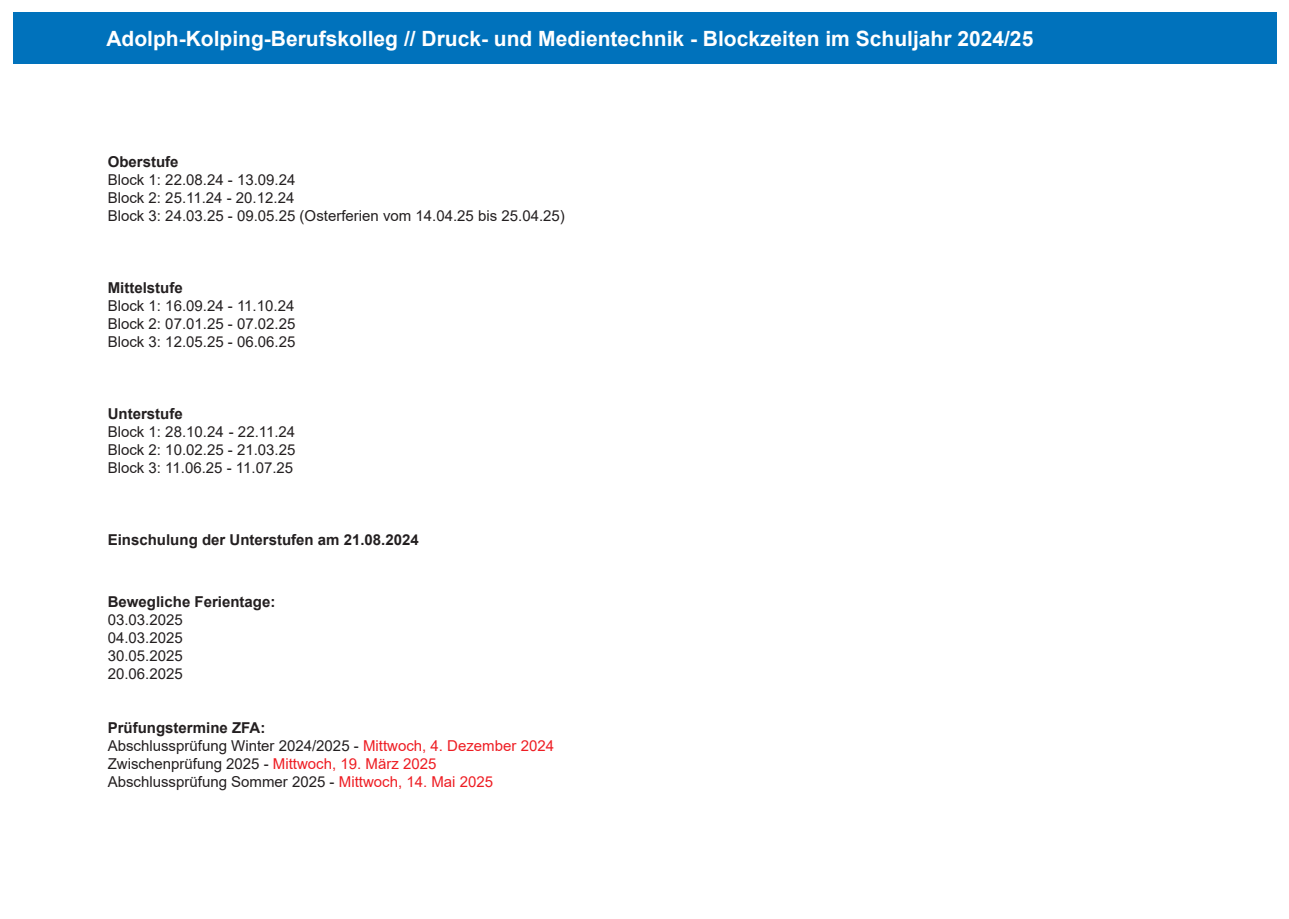
<style>
.page{position:relative;width:1289px;height:919px;background:#fff}
.page>*{position:absolute;margin:0;border:0;box-sizing:border-box;transform-origin:0 0}
.t1{font:700 21px "Arial";color:#fff}
.t2{font:15px/18px "Arial";color:#231f20;text-align:justify}
.t3{font:700 15px "Arial";color:#231f20}
.s1{font-weight:700}
.s2{color:#ee1d23}
</style>
<div class="page">
<div style="left:13px;top:13px;width:1263px;height:51px;background:#0072bc"></div>
<h1 class="t1" style="left:106px;top:24px;width:928px">Adolph-Kolping-Berufskolleg // Druck- und Medientechnik - Blockzeiten im Schuljahr 2024/25</h1>
<p class="t3" style="left:108px;top:151px;width:72px">Oberstufe</p>
<p class="t2" style="left:108px;top:171px;width:458px;text-align:left">Block 1: 22.08.24 - 13.09.24<br>Block 2: 25.11.24 - 20.12.24<br>Block 3: 24.03.25 - 09.05.25 (Osterferien vom 14.04.25 bis 25.04.25)</p>
<p class="t3" style="left:108px;top:277px;width:76px">Mittelstufe</p>
<p class="t2" style="left:108px;top:297px;width:189px">Block 1: 16.09.24 - 11.10.24<br>Block 2: 07.01.25 - 07.02.25<br>Block 3: 12.05.25 - 06.06.25</p>
<p class="t3" style="left:108px;top:403px;width:76px">Unterstufe</p>
<p class="t2" style="left:108px;top:423px;width:189px">Block 1: 28.10.24 - 22.11.24<br>Block 2: 10.02.25 - 21.03.25<br>Block 3: 11.06.25 - 11.07.25</p>
<p class="t3" style="left:108px;top:529px;width:312px">Einschulung der Unterstufen am 21.08.2024</p>
<p class="t3" style="left:108px;top:590px;width:169px">Bewegliche Ferientage:</p>
<p class="t2" style="left:108px;top:610px;width:77px">03.03.2025<br>04.03.2025<br>30.05.2025<br>20.06.2025</p>
<p class="t2" style="left:108px;top:718px;width:448px;text-align:left"><span class="s1">Prüfungstermine ZFA:<br></span>Abschlussprüfung Winter 2024/2025 - <span class="s2">Mittwoch, 4. Dezember 2024<br></span>Zwischenprüfung 2025 - <span class="s2">Mittwoch, 19. März 2025<br></span>Abschlussprüfung Sommer 2025 - <span class="s2">Mittwoch, 14. Mai 2025</span></p>
</div>
